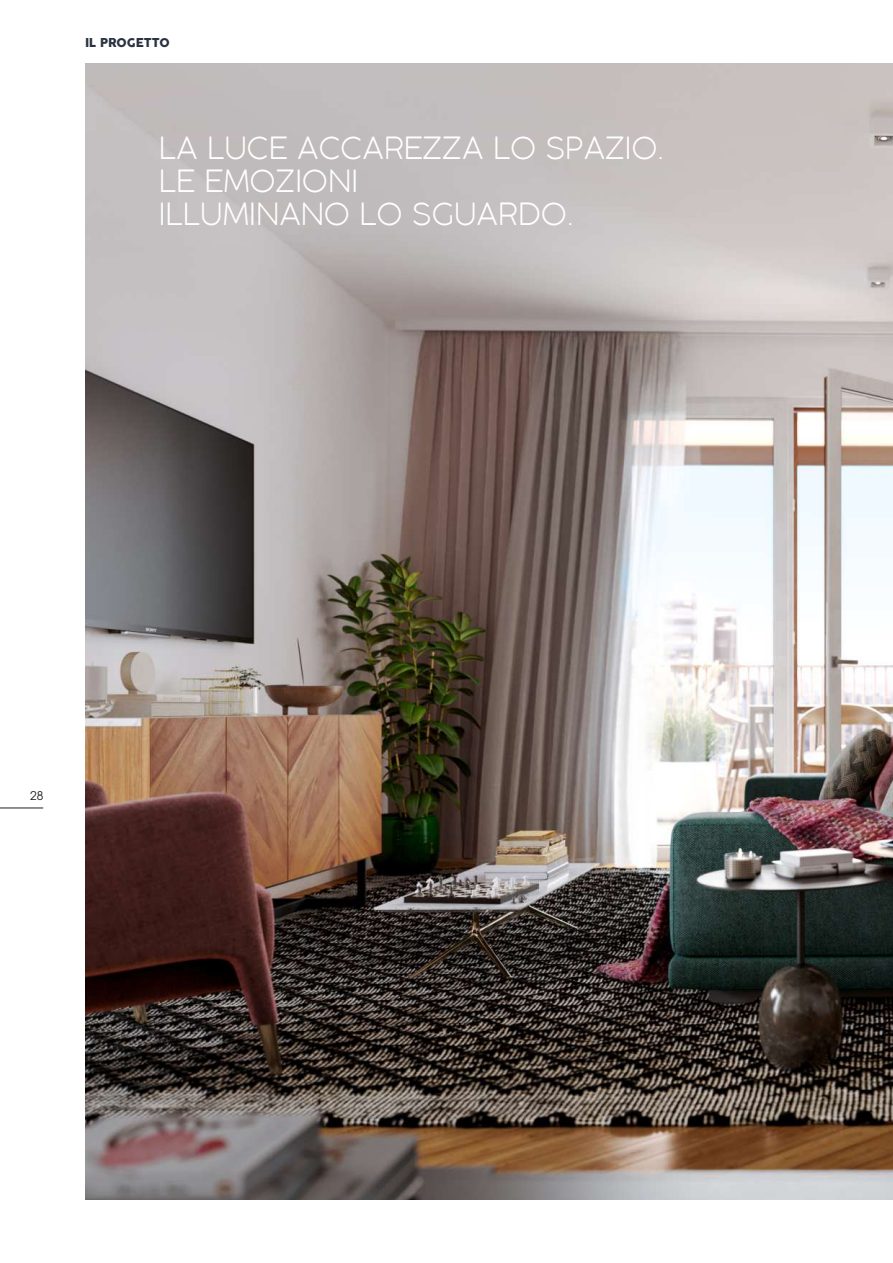
<style>
.page{position:relative;width:893px;height:1263px;background:#fff}
.page>*{position:absolute;margin:0;border:0;box-sizing:border-box;transform-origin:0 0}
.t1{font:200 30px/33px "COCOGOOSE";color:#fff}
.t2{font:12px "Cocogoose";color:#2b3241}
.t3{font:12px "ITC Avant Garde Pro";color:#231f20}
</style>
<div class="page">
<img style="left:85px;top:63px;width:808px;height:1136px">
<hr style="left:0;top:807px;width:43px;height:1px;background:#231f20">
<p class="t2" style="left:85px;top:36px;width:86px">IL PROGETTO</p>
<p class="t1" style="left:159px;top:133px;width:507px">LA LUCE ACCAREZZA LO SPAZIO.<br>LE EMOZIONI<br>ILLUMINANO LO SGUARDO.</p>
<p class="t3" style="left:30px;top:788px;width:15px">28</p>
</div>
